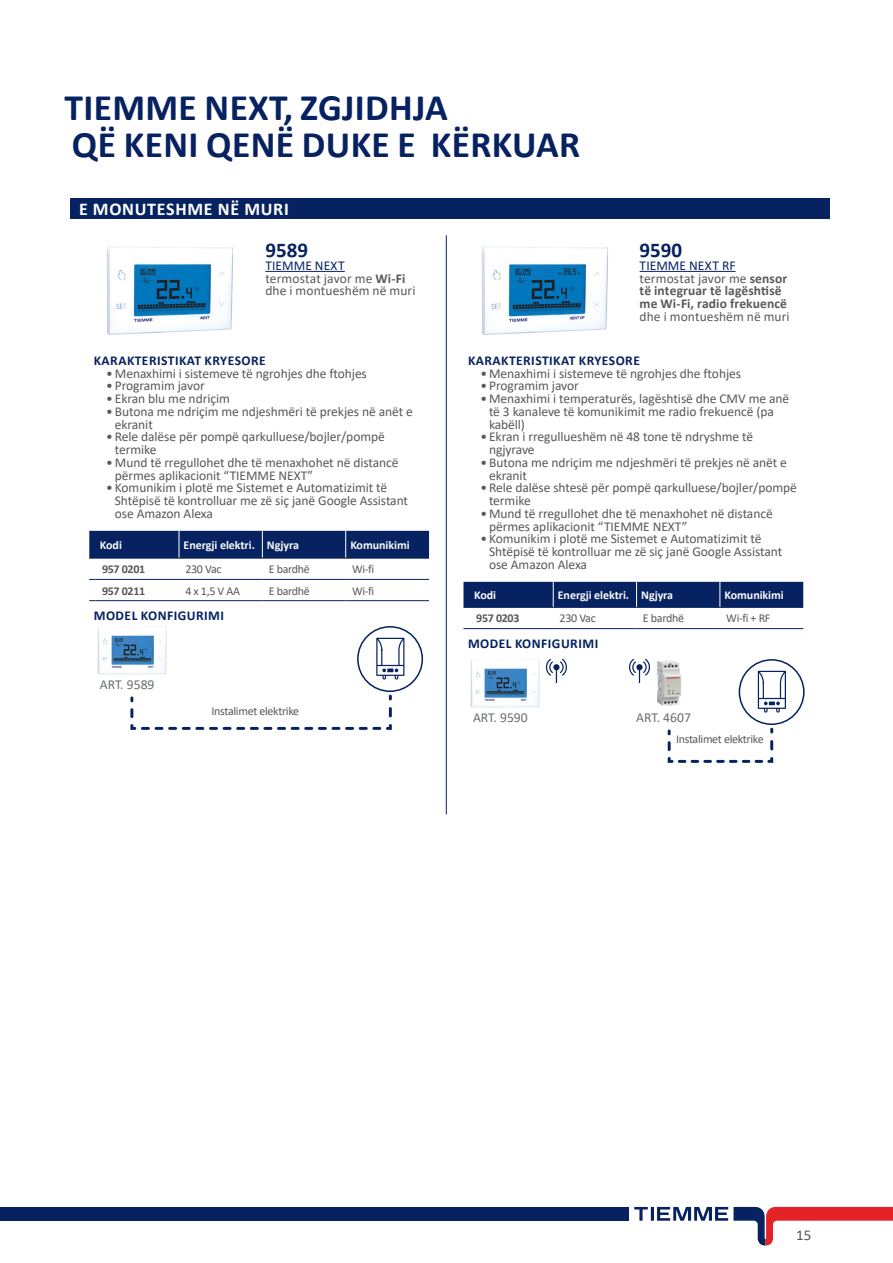
<style>
.page{position:relative;width:893px;height:1263px;background:#fff}
.page>*{position:absolute;margin:0;border:0;box-sizing:border-box;transform-origin:0 0}
.TITOLO_L1{font:700 37.5px "Calibri";letter-spacing:.01em;color:#072260}
.ARTICOLO_SOMMARIO{font:700 21px "Calibri";color:#072260}
.TITOLO_PARAGRAFO{font:700 18px "Calibri";letter-spacing:.04em;color:#fff}
.t1{font:15px "Calibri";color:#57585a}
.t2{font:13.65px "Calibri";color:#6c6d70}
.DESCR__ARTICOLO{font:13.5px/12.8px "Calibri";letter-spacing:-.005em;color:#57585a}
.DESCR__ARTICOLO-2{font:700 13.5px/12.8px "Calibri";letter-spacing:.01em;color:#57585a}
.TIT_DESCR_LONG_1{font:700 13.5px "Calibri";letter-spacing:.035em;color:#072260}
.VOCI_TAB{font:12px "Calibri";letter-spacing:-.025em;color:#57585a}
.TITOLO_1_CELLA_ART{font:700 12px "Calibri";letter-spacing:-.005em;color:#fcfcfc}
.SKU{font:700 12px "Calibri";letter-spacing:-.025em;color:#57585a}
.s1{color:#072260}
.s2{font-weight:700}
.s3{font-weight:400;color:#072260}
.s4{font-weight:400}
</style>
<div class="page">
<svg style="left:634px;top:1207px;width:14px;height:14px"></svg>
<hr style="left:651px;top:1207px;width:3px;height:14px;background:#072260">
<div style="left:0;top:1207px;width:629px;height:14px;background:#072260"></div>
<svg style="left:657px;top:1207px;width:236px;height:38px"></svg>
<hr style="left:446px;top:235px;width:1px;height:579px;background:#072260">
<img style="left:107px;top:246px;width:126px;height:89px">
<hr style="left:265px;top:271px;width:80px;height:1px;background:#072260">
<hr style="left:96px;top:579px;width:83px;height:1px;background:#072260">
<hr style="left:179px;top:579px;width:83px;height:1px;background:#072260">
<hr style="left:96px;top:600px;width:83px;height:1px;background:#072260">
<hr style="left:179px;top:600px;width:83px;height:1px;background:#072260">
<hr style="left:262px;top:600px;width:84px;height:1px;background:#072260">
<hr style="left:346px;top:600px;width:83px;height:1px;background:#072260">
<hr style="left:262px;top:579px;width:84px;height:1px;background:#072260">
<hr style="left:346px;top:579px;width:83px;height:1px;background:#072260">
<div style="left:89px;top:531px;width:340px;height:28px;background:#072260"></div>
<hr style="left:262px;top:558px;width:84px;height:1px;background:#072260">
<hr style="left:346px;top:558px;width:83px;height:1px;background:#072260">
<img style="left:98px;top:626px;width:31px;height:48px">
<svg style="left:129px;top:626px;width:294px;height:104px"></svg>
<img style="left:482px;top:246px;width:126px;height:89px">
<hr style="left:640px;top:271px;width:96px;height:1px;background:#072260">
<hr style="left:470px;top:628px;width:83px;height:1px;background:#072260">
<hr style="left:553px;top:628px;width:84px;height:1px;background:#072260">
<hr style="left:637px;top:628px;width:83px;height:1px;background:#072260">
<hr style="left:720px;top:628px;width:83px;height:1px;background:#072260">
<div style="left:463px;top:582px;width:340px;height:26px;background:#072260"></div>
<hr style="left:637px;top:607px;width:83px;height:1px;background:#072260">
<hr style="left:720px;top:607px;width:83px;height:1px;background:#072260">
<svg style="left:546px;top:659px;width:21px;height:24px"></svg>
<svg style="left:629px;top:659px;width:21px;height:24px"></svg>
<img style="left:657px;top:661px;width:9px;height:45px">
<img style="left:471px;top:659px;width:68px;height:48px">
<svg style="left:666px;top:659px;width:139px;height:104px"></svg>
<div style="left:70px;top:198px;width:759px;height:21px;background:#072260"></div>
<p class="TITOLO_L1" style="left:65px;top:81px;width:385px">ΤΙΕΜΜΕ ΝΕΧΤ, ZGJIDHJA</p>
<p class="TITOLO_L1" style="left:72px;top:118px;width:510px">QË KENI QENË DUKE E KËRKUAR</p>
<p class="TITOLO_PARAGRAFO" style="left:79px;top:197px;width:211px">E MONUTESHME NË MURI</p>
<p class="ARTICOLO_SOMMARIO" style="left:265px;top:235px;width:44px">9589</p>
<p class="DESCR__ARTICOLO" style="left:265px;top:259px;width:152px"><span class="s1">TIEMME NEXT<br></span>termostat javor me <span class="s2">Wi-Fi </span>dhe i montueshëm në muri</p>
<p class="ARTICOLO_SOMMARIO" style="left:640px;top:235px;width:44px">9590</p>
<p class="DESCR__ARTICOLO-2" style="left:640px;top:259px;width:152px"><span class="s3">TIEMME NEXT RF </span><span class="s4">termostat javor me</span> sensor të integruar të lagështisë me Wi-Fi, radio frekuencë <span class="s4">dhe i montueshëm në muri</span></p>
<p class="TIT_DESCR_LONG_1" style="left:94px;top:351px;width:173px">KARAKTERISTIKAT KRYESORE</p>
<p class="DESCR__ARTICOLO" style="left:106px;top:366px;width:262px">•Menaxhimi i sistemeve të ngrohjes dhe ftohjes</p>
<p class="DESCR__ARTICOLO" style="left:106px;top:379px;width:100px">• Programim javor</p>
<p class="DESCR__ARTICOLO" style="left:106px;top:392px;width:125px">• Ekran blu me ndriçim</p>
<p class="DESCR__ARTICOLO" style="left:115px;top:405px;width:299px;text-indent:-9px">• Butona me ndriçim me ndjeshmëri të prekjes në anët e ekranit</p>
<p class="DESCR__ARTICOLO" style="left:115px;top:430px;width:272px;text-indent:-9px">• Rele dalëse për pompë qarkulluese/bojler/pompë termike</p>
<p class="DESCR__ARTICOLO" style="left:115px;top:456px;width:285px;text-indent:-9px">•Mund të rregullohet dhe të menaxhohet në distancë përmes aplikacionit “TIEMME NEXT”</p>
<p class="DESCR__ARTICOLO" style="left:115px;top:481px;width:295px;text-indent:-9px">• Komunikim i plotë me Sistemet e Automatizimit të<br>Shtëpisë të kontrolluar me zë siç janë Google Assistant ose Amazon Alexa</p>
<p class="TITOLO_1_CELLA_ART" style="left:100px;top:536px;width:24px">Kodi</p>
<p class="TITOLO_1_CELLA_ART" style="left:184px;top:536px;width:73px">Energji elektri.</p>
<p class="TITOLO_1_CELLA_ART" style="left:267px;top:536px;width:33px">Ngjyra</p>
<p class="TITOLO_1_CELLA_ART" style="left:350px;top:536px;width:61px">Komunikimi</p>
<p class="SKU" style="left:102px;top:561px;width:45px">957 0201</p>
<p class="VOCI_TAB" style="left:185px;top:561px;width:38px">230 Vac</p>
<p class="VOCI_TAB" style="left:269px;top:561px;width:43px">E bardhë</p>
<p class="VOCI_TAB" style="left:352px;top:561px;width:24px">Wi-fi</p>
<p class="SKU" style="left:102px;top:582px;width:45px">957 0211</p>
<p class="VOCI_TAB" style="left:185px;top:582px;width:56px">4 x 1,5 V AA</p>
<p class="VOCI_TAB" style="left:269px;top:582px;width:43px">E bardhë</p>
<p class="VOCI_TAB" style="left:352px;top:582px;width:24px">Wi-fi</p>
<p class="TIT_DESCR_LONG_1" style="left:94px;top:606px;width:132px">MODEL KONFIGURIMI</p>
<p class="t2" style="left:100px;top:675px;width:56px">ART. 9589</p>
<p class="VOCI_TAB" style="left:212px;top:703px;width:89px">Instalimet elektrike</p>
<p class="TIT_DESCR_LONG_1" style="left:468px;top:351px;width:173px">KARAKTERISTIKAT KRYESORE</p>
<p class="DESCR__ARTICOLO" style="left:480px;top:366px;width:262px">•Menaxhimi i sistemeve të ngrohjes dhe ftohjes</p>
<p class="DESCR__ARTICOLO" style="left:480px;top:379px;width:100px">• Programim javor</p>
<p class="DESCR__ARTICOLO" style="left:489px;top:392px;width:302px;text-indent:-9px">•Menaxhimi i temperaturës, lagështisë dhe CMV me anë të 3 kanaleve të komunikimit me radio frekuencë (pa kabëll)</p>
<p class="DESCR__ARTICOLO" style="left:489px;top:430px;width:266px;text-indent:-9px">• Ekran i rregullueshëm në 48 tone të ndryshme të ngjyrave</p>
<p class="DESCR__ARTICOLO" style="left:489px;top:456px;width:299px;text-indent:-9px">• Butona me ndriçim me ndjeshmëri të prekjes në anët e ekranit</p>
<p class="DESCR__ARTICOLO" style="left:489px;top:481px;width:309px;text-indent:-9px">• Rele dalëse shtesë për pompë qarkulluese/bojler/pompë termike</p>
<p class="DESCR__ARTICOLO" style="left:489px;top:507px;width:285px;text-indent:-9px">•Mund të rregullohet dhe të menaxhohet në distancë përmes aplikacionit “TIEMME NEXT”</p>
<p class="DESCR__ARTICOLO" style="left:489px;top:532px;width:295px;text-indent:-9px">• Komunikim i plotë me Sistemet e Automatizimit të<br>Shtëpisë të kontrolluar me zë siç janë Google Assistant ose Amazon Alexa</p>
<p class="TITOLO_1_CELLA_ART" style="left:474px;top:586px;width:24px">Kodi</p>
<p class="TITOLO_1_CELLA_ART" style="left:558px;top:586px;width:73px">Energji elektri.</p>
<p class="TITOLO_1_CELLA_ART" style="left:641px;top:586px;width:33px">Ngjyra</p>
<p class="TITOLO_1_CELLA_ART" style="left:724px;top:586px;width:61px">Komunikimi</p>
<p class="SKU" style="left:476px;top:610px;width:45px">957 0203</p>
<p class="VOCI_TAB" style="left:560px;top:610px;width:38px">230 Vac</p>
<p class="VOCI_TAB" style="left:643px;top:610px;width:43px">E bardhë</p>
<p class="VOCI_TAB" style="left:726px;top:610px;width:46px">Wi-fi + RF</p>
<p class="TIT_DESCR_LONG_1" style="left:468px;top:634px;width:132px">MODEL KONFIGURIMI</p>
<p class="t2" style="left:473px;top:708px;width:56px">ART. 9590</p>
<p class="t2" style="left:636px;top:708px;width:56px">ART. 4607</p>
<p class="VOCI_TAB" style="left:676px;top:731px;width:89px">Instalimet elektrike</p>
<p class="t1" style="left:796px;top:1224px;width:17px">15</p>
</div>
